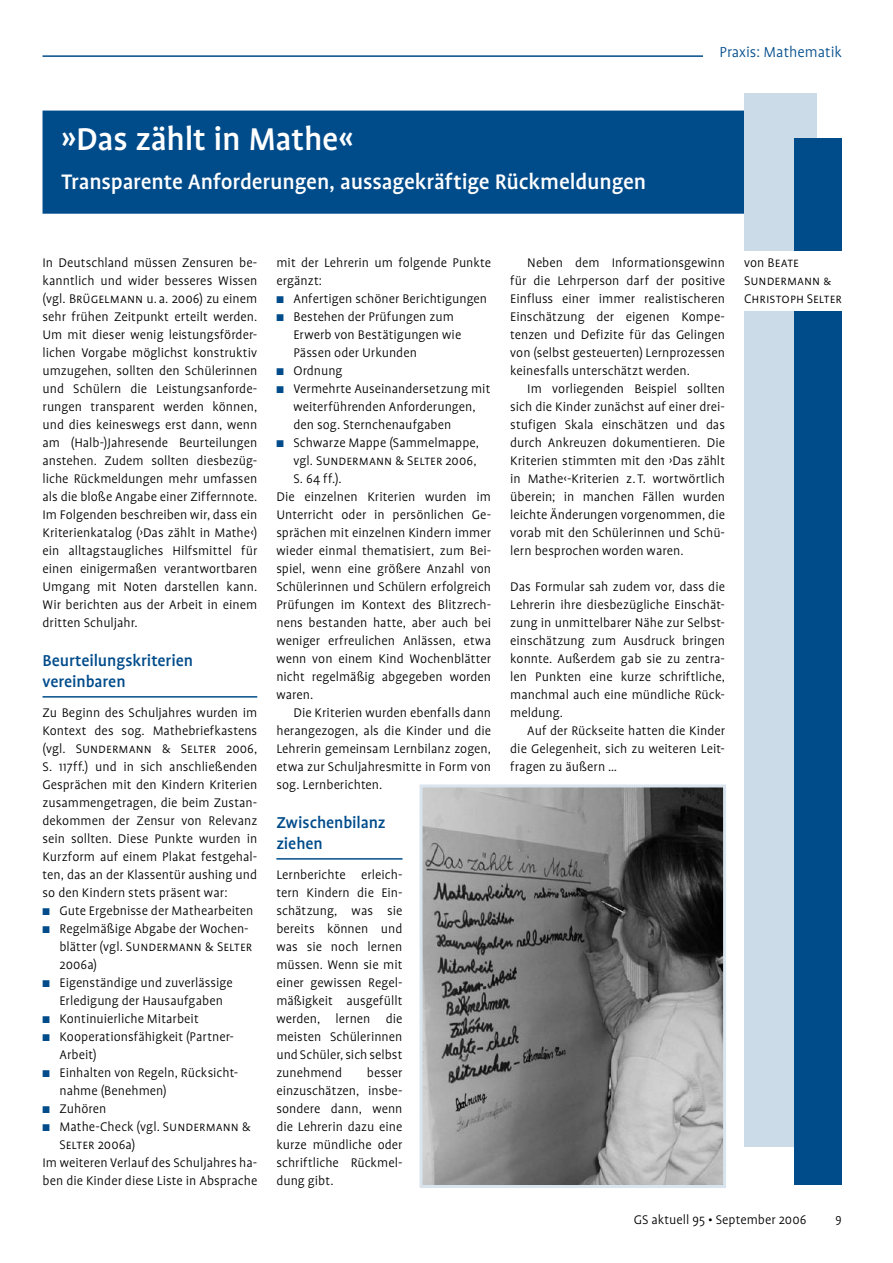
<style>
.page{position:relative;width:893px;height:1263px;background:#fff}
.page>*{position:absolute;margin:0;border:0;box-sizing:border-box;transform-origin:0 0}
.t1{font:500 36px "Profile";letter-spacing:-.01em;color:#fff}
.t2{font:500 24px "Profile";letter-spacing:-.005em;color:#fff}
.t3{font:500 18px/21px "Profile";letter-spacing:-.005em;color:#004c8b}
.t4{font:300 16.5px "Profile";color:#004c8b}
.t5{font:300 14.25px/18px "Profile";letter-spacing:.005em;color:#000;text-align:justify}
.t6{font:300 14.25px/18px "Profile SC";color:#000}
.t7{font:14.25px "Profile Light 2";letter-spacing:.005em;color:#000}
.t8{font:300 13.5px "Profile";color:#000}
.s1{font-family:"Profile SC"}
.s2{font-family:"Profile"}
.s3{color:#004c8b}
</style>
<div class="page">
<hr style="left:43px;top:55px;width:769px;height:2px;background:#004c8b">
<hr style="left:43px;top:696px;width:214px;height:2px;background:#004c8b">
<hr style="left:276px;top:858px;width:126px;height:2px;background:#004c8b">
<div style="left:43px;top:111px;width:722px;height:103px;background:#004c8b;border:3px solid #004c8b"></div>
<div style="left:744px;top:94px;width:73px;height:1053px;background:#ccdbe8"></div>
<div style="left:794px;top:139px;width:48px;height:1046px;background:#004c8b"></div>
<div style="left:744px;top:251px;width:98px;height:59px;background:#fff"></div>
<img style="left:424px;top:788px;width:298px;height:396px">
<div style="left:420px;top:784px;width:306px;height:404px;border:3px solid #d9e4ee"></div>
<div style="left:703px;top:45px;width:139px;height:27px;background:#fff"></div>
<h1 class="t1" style="left:62px;top:120px;width:293px">»Das zählt in Mathe«</h1>
<h2 class="t2" style="left:62px;top:169px;width:586px">Transparente Anforderungen, aussagekräftige Rückmeldungen</h2>
<p class="t4" style="left:720px;top:43px;width:124px">Praxis: Mathematik</p>
<p class="t5" style="left:43px;top:254px;width:216px">In Deutschland müssen Zensuren be&shy;kanntlich und wider besseres Wissen (vgl. <span class="s1">Brügelmann</span> u. a. 2006) zu einem sehr frühen Zeitpunkt erteilt werden.<br>Um mit dieser wenig leistungsförder&shy;lichen Vorgabe möglichst konstruktiv umzugehen, sollten den Schülerinnen und Schülern die Leistungsanforde&shy;rungen transparent werden können, und dies keineswegs erst dann, wenn am (Halb-)Jahresende Beurteilungen anstehen. Zudem sollten diesbezüg&shy;liche Rückmeldungen mehr umfassen als die bloße Angabe einer Ziffernnote.<br>Im Folgenden beschreiben wir, dass ein Kriterienkatalog (›Das zählt in Mathe‹) ein alltagstaugliches Hilfsmittel für einen einigermaßen verantwortbaren Umgang mit Noten darstellen kann.<br>Wir berichten aus der Arbeit in einem dritten Schuljahr.</p>
<p class="t3" style="left:43px;top:650px;width:152px">Beurteilungskriterien vereinbaren</p>
<p class="t5" style="left:43px;top:704px;width:216px">Zu Beginn des Schuljahres wurden im<br>Kontext des sog. Mathebriefkastens</p>
<p class="t6" style="left:43px;top:740px;width:216px"><span class="s2">(vgl.</span> Sundermann <span class="s2">&amp;</span> Selter <span class="s2">2006,</span></p>
<p class="t5" style="left:43px;top:758px;width:216px">S. 117ff.) und in sich anschließenden Gesprächen mit den Kindern Kriterien zusammengetragen, die beim Zustan&shy;dekommen der Zensur von Relevanz sein sollten. Diese Punkte wurden in Kurzform auf einem Plakat festgehal&shy;ten, das an der Klassentür aushing und so den Kindern stets präsent war:</p>
<p class="t5" style="left:43px;top:902px;width:212px"><span class="s3">■</span> Gute Ergebnisse der Mathearbeiten</p>
<p class="t5" style="left:43px;top:920px;width:208px"><span class="s3">■</span> Regelmäßige Abgabe der Wochen-</p>
<p class="t6" style="left:60px;top:938px;width:194px"><span class="s2">blätter (vgl.</span> Sundermann <span class="s2">&amp;</span> Selter</p>
<p class="t5" style="left:60px;top:956px;width:39px">2006a)</p>
<p class="t5" style="left:43px;top:974px;width:192px;text-align:center"><span class="s3">■</span> Eigenständige und zuverlässige<br>Erledigung der Hausaufgaben</p>
<p class="t5" style="left:43px;top:1010px;width:158px"><span class="s3">■</span> Kontinuierliche Mitarbeit</p>
<p class="t5" style="left:60px;top:1028px;width:176px;text-indent:-17px"><span class="s3">■</span> Kooperationsfähigkeit (Partner-<br>Arbeit)</p>
<p class="t5" style="left:60px;top:1064px;width:180px;text-indent:-17px"><span class="s3">■</span> Einhalten von Regeln, Rücksicht&shy;nahme (Benehmen)</p>
<p class="t5" style="left:43px;top:1100px;width:65px"><span class="s3">■</span> Zuhören</p>
<p class="t5" style="left:43px;top:1118px;width:210px"><span class="s3">■</span> Mathe-Check (vgl. <span class="s1">Sundermann</span> &amp;</p>
<p class="t6" style="left:60px;top:1136px;width:77px">Selter <span class="s2">2006a)</span></p>
<p class="t5" style="left:43px;top:1154px;width:216px">Im weiteren Verlauf des Schuljahres ha&shy;ben die Kinder diese Liste in Absprache</p>
<p class="t5" style="left:276px;top:254px;width:216px">mit der Lehrerin um folgende Punkte ergänzt:</p>
<p class="t5" style="left:276px;top:290px;width:212px"><span class="s3">■</span> Anfertigen schöner Berichtigungen</p>
<p class="t5" style="left:293px;top:308px;width:169px;text-align:left;text-indent:-17px"><span class="s3">■</span> Bestehen der Prüfungen zum<br>Erwerb von Bestätigungen wie<br>Pässen oder Urkunden</p>
<p class="t5" style="left:276px;top:362px;width:68px"><span class="s3">■</span> Ordnung</p>
<p class="t5" style="left:293px;top:380px;width:198px;text-align:left;text-indent:-17px"><span class="s3">■</span> Vermehrte Auseinandersetzung mit weiterführenden Anforderungen, den sog. Sternchenaufgaben</p>
<p class="t5" style="left:276px;top:434px;width:204px"><span class="s3">■</span> Schwarze Mappe (Sammelmappe,</p>
<p class="t6" style="left:293px;top:452px;width:185px"><span class="s2">vgl.</span> Sundermann <span class="s2">&amp;</span> Selter <span class="s2">2006,</span></p>
<p class="t5" style="left:276px;top:470px;width:216px;text-align:left;text-indent:17px">S. 64 ff.).<br>Die einzelnen Kriterien wurden im<br>Unterricht oder in persönlichen Ge&shy;sprächen mit einzelnen Kindern immer wieder einmal thematisiert, zum Bei&shy;spiel, wenn eine größere Anzahl von<br>Schülerinnen und Schülern erfolgreich<br>Prüfungen im Kontext des Blitzrech&shy;nens bestanden hatte, aber auch bei weniger erfreulichen Anlässen, etwa wenn von einem Kind Wochenblätter nicht regelmäßig abgegeben worden waren.</p>
<p class="t5" style="left:276px;top:704px;width:216px;text-indent:17px">Die Kriterien wurden ebenfalls dann herangezogen, als die Kinder und die Lehrerin gemeinsam Lernbilanz zogen, etwa zur Schuljahresmitte in Form von sog. Lernberichten.</p>
<p class="t3" style="left:276px;top:812px;width:111px">Zwischenbilanz ziehen</p>
<p class="t5" style="left:276px;top:866px;width:128px">Lernberichte erleich&shy;tern Kindern die Ein&shy;schätzung, was sie bereits können und was sie noch lernen müssen. Wenn sie mit einer gewissen Regel&shy;mäßigkeit ausgefüllt werden, lernen die meisten Schülerinnen und Schüler, sich selbst zunehmend</p>
<p class="t5" style="left:276px;top:1064px;width:128px;text-indent:91px">besser einzuschätzen, insbe&shy;sondere dann, wenn die Lehrerin dazu eine kurze mündliche oder schriftliche Rückmel&shy;dung gibt.</p>
<p class="t5" style="left:510px;top:254px;width:216px;text-indent:17px">Neben dem Informationsgewinn für die Lehrperson darf der positive Einfluss einer immer realistischeren Einschätzung der eigenen Kompe&shy;tenzen und Defizite für das Gelingen von (selbst gesteuerten) Lernprozessen keinesfalls unterschätzt werden.</p>
<p class="t5" style="left:510px;top:380px;width:216px;text-indent:17px">Im vorliegenden Beispiel sollten sich die Kinder zunächst auf einer drei&shy;stufigen Skala einschätzen und das durch Ankreuzen dokumentieren. Die Kriterien stimmten mit den ›Das zählt in Mathe‹-Kriterien z. T. wortwörtlich überein; in manchen Fällen wurden leichte Änderungen vorgenommen, die vorab mit den Schülerinnen und Schü&shy;lern besprochen worden waren.</p>
<p class="t5" style="left:510px;top:578px;width:216px">Das Formular sah zudem vor, dass die Lehrerin ihre diesbezügliche Einschät&shy;zung in unmittelbarer Nähe zur Selbst&shy;einschätzung zum Ausdruck bringen konnte. Außerdem gab sie zu zentra&shy;len Punkten eine kurze schriftliche, manchmal auch eine mündliche Rück&shy;meldung.</p>
<p class="t5" style="left:510px;top:722px;width:216px;text-indent:17px">Auf der Rückseite hatten die Kinder die Gelegenheit, sich zu weiteren Leit&shy;fragen zu äußern …</p>
<p class="t6" style="left:744px;top:254px;width:99px"><span class="s2">von</span> Beate<br>Sundermann &amp;<br>Christoph Selter</p>
<p class="t7" style="left:634px;top:1212px;width:174px">GS aktuell 95 • September 2006</p>
<p class="t8" style="left:836px;top:1212px;width:8px">9</p>
</div>
